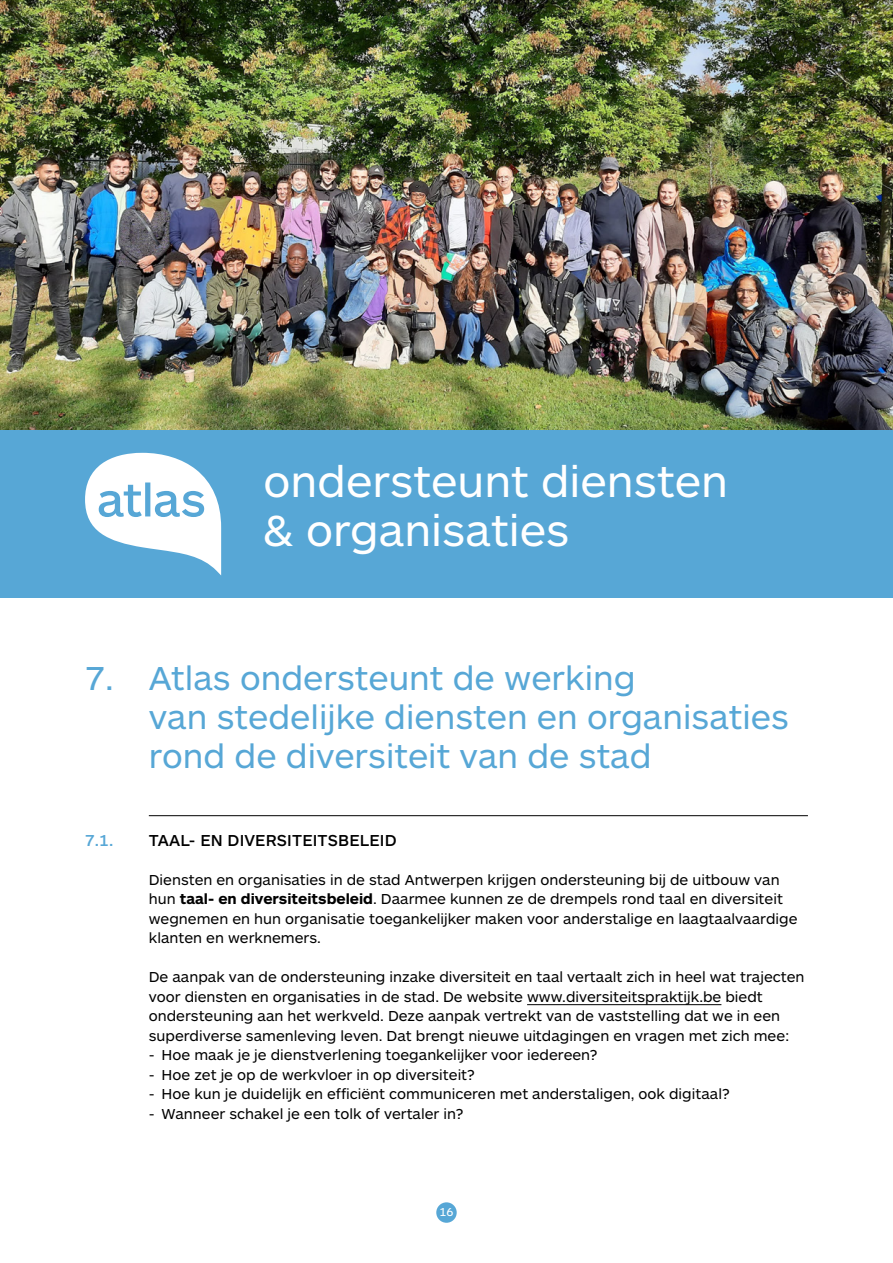
<style>
.page{position:relative;width:893px;height:1263px;background:#fff}
.page>*{position:absolute;margin:0;border:0;box-sizing:border-box;transform-origin:0 0}
.t1{font:45px/49.5px "ARS Maquette";color:#fff}
.t2{font:34.5px/39px "ARS Maquette";color:#57a7d6}
.t3{font:500 16.5px "ARS Maquette";letter-spacing:.01em;color:#000}
.t4{font:500 16.5px "ARS Maquette";color:#57a7d6}
.t5{font:15px/19.5px "ARS Maquette";color:#000}
.t6{font:12px "ARS Maquette";color:#fff}
.s1{font-weight:700}
</style>
<div class="page">
<hr style="left:149px;top:815px;width:659px;height:1px;background:#000">
<hr style="left:527px;top:1004px;width:194px;height:1px;background:#000">
<img style="left:0;top:0;width:893px;height:430px">
<div style="left:0;top:430px;width:893px;height:168px;background:#57a7d6"></div>
<svg style="left:85px;top:453px;width:136px;height:122px"></svg>
<div style="left:436px;top:1202px;width:21px;height:21px;background:#57a7d6;border-radius:50%"></div>
<h1 class="t1" style="left:264px;top:454px;width:466px">ondersteunt diensten &amp; organisaties</h1>
<h2 class="t2" style="left:149px;top:656px;width:642px;text-indent:-64px">7. Atlas ondersteunt de werking<br>van stedelijke diensten en organisaties rond de diversiteit van de stad</h2>
<p class="t4" style="left:85px;top:829px;width:30px">7.1.</p>
<p class="t3" style="left:149px;top:829px;width:249px">TAAL- EN DIVERSITEITSBELEID</p>
<p class="t5" style="left:149px;top:869px;width:650px">Diensten en organisaties in de stad Antwerpen krijgen ondersteuning bij de uitbouw van hun <span class="s1">taal- en diversiteitsbeleid</span>. Daarmee kunnen ze de drempels rond taal en diversiteit wegnemen en hun organisatie toegankelijker maken voor anderstalige en laagtaalvaardige klanten en werknemers.</p>
<p class="t5" style="left:149px;top:966px;width:657px">De aanpak van de ondersteuning inzake diversiteit en taal vertaalt zich in heel wat trajecten voor diensten en organisaties in de stad. De website www.diversiteitspraktijk.be biedt ondersteuning aan het werkveld. Deze aanpak vertrekt van de vaststelling dat we in een superdiverse samenleving leven. Dat brengt nieuwe uitdagingen en vragen met zich mee:</p>
<p class="t5" style="left:149px;top:1044px;width:450px">- Hoe maak je je dienstverlening toegankelijker voor iedereen?</p>
<p class="t5" style="left:149px;top:1064px;width:328px">- Hoe zet je op de werkvloer in op diversiteit?</p>
<p class="t5" style="left:149px;top:1083px;width:582px">- Hoe kun je duidelijk en efficiënt communiceren met anderstaligen, ook digitaal?</p>
<p class="t5" style="left:149px;top:1103px;width:316px">- Wanneer schakel je een tolk of vertaler in?</p>
<p class="t6" style="left:439px;top:1204px;width:15px">16</p>
</div>
